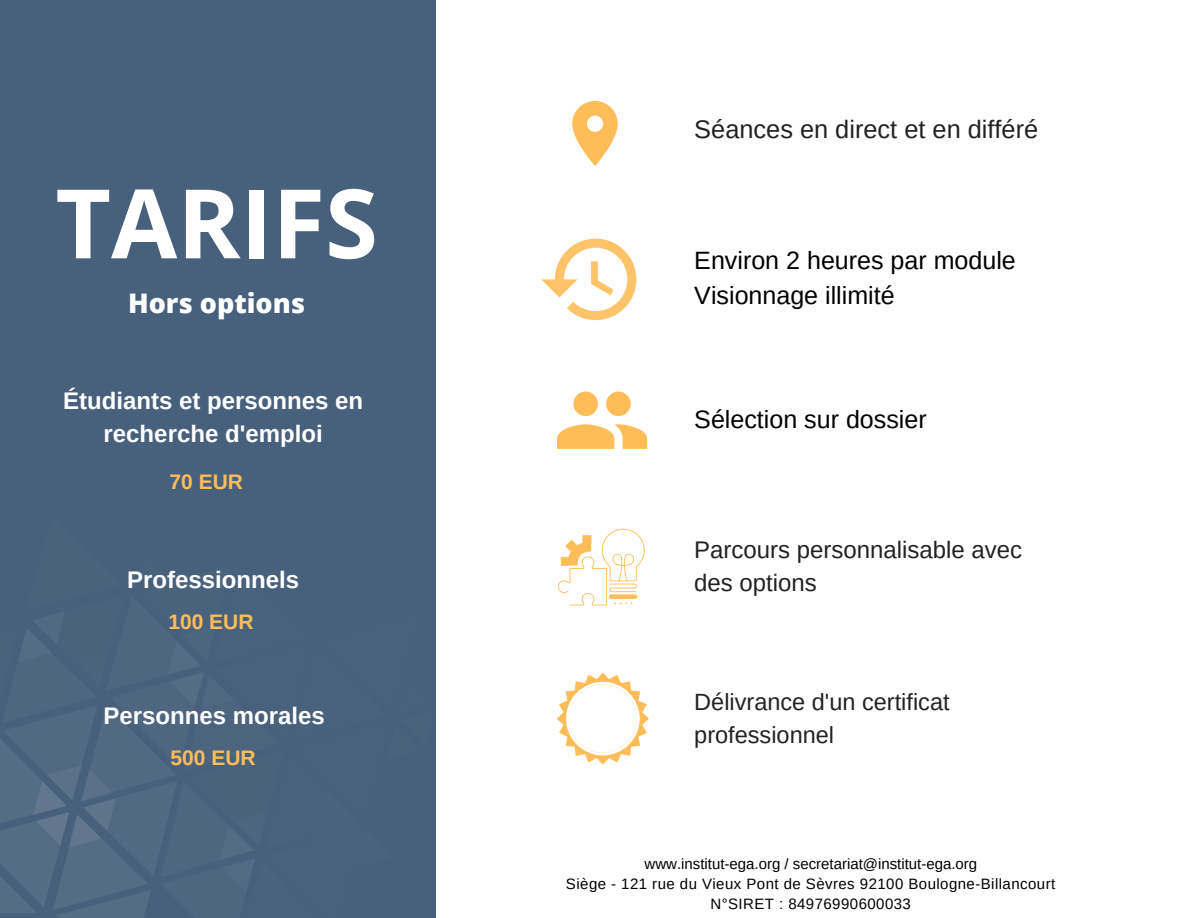
<style>
.page{position:relative;width:1188px;height:918px;background:#fff}
.page>*{position:absolute;margin:0;border:0;box-sizing:border-box;transform-origin:0 0}
.t1{font:700 96px "Open Sans";color:#fff}
.t2{font:800 27px "Open Sans";color:#fff}
.t3{font:25.35px "Arimo";color:#222}
.t4{font:25.05px/34.5px "Arimo";color:#000}
.t5{font:700 24px/32.7px "Arimo";color:#fff;text-align:center}
.t6{font:24px/32.8px "Arimo";color:#222}
.t7{font:23.55px/32.8px "Arimo";color:#222}
.t8{font:700 21px "Arimo";color:#ffbd59}
.t9{font:15px "Arimo";letter-spacing:.03em;color:#000}
.t10{font:15px "Arimo";color:#000}
</style>
<div class="page">
<div style="left:0;top:0;width:435px;height:918px;background:#47607b"></div>
<svg style="left:0;top:630px;width:254px;height:288px"></svg>
<svg style="left:572px;top:101px;width:46px;height:65px"></svg>
<svg style="left:558px;top:528px;width:87px;height:77px"></svg>
<svg style="left:557px;top:392px;width:90px;height:57px"></svg>
<svg style="left:541px;top:239px;width:95px;height:81px"></svg>
<svg style="left:557px;top:672px;width:92px;height:93px"></svg>
<div style="left:571px;top:687px;width:64px;height:64px;background:#fff;border-radius:50%"></div>
<h3 class="t1" style="left:55px;top:156px;width:324px">TARIFS</h3>
<p class="t2" style="left:128px;top:284px;width:179px">Hors options</p>
<h6 class="t5" style="left:63px;top:385px;width:301px">Étudiants et personnes en recherche d'emploi</h6>
<h4 class="t8" style="left:170px;top:470px;width:75px">70 EUR</h4>
<p class="t5" style="left:127px;top:563px;width:174px">Professionnels</p>
<h6 class="t8" style="left:168px;top:610px;width:87px">100 EUR</h6>
<p class="t5" style="left:103px;top:700px;width:223px">Personnes morales</p>
<h5 class="t8" style="left:171px;top:746px;width:87px">500 EUR</h5>
<h4 class="t3" style="left:694px;top:116px;width:345px">Séances en direct et en différé</h4>
<h4 class="t4" style="left:694px;top:243px;width:323px">Environ 2 heures par module<br>Visionnage illimité</h4>
<h2 class="t4" style="left:694px;top:402px;width:234px">Sélection sur dossier</h2>
<h1 class="t6" style="left:694px;top:533px;width:329px">Parcours personnalisable avec des options</h1>
<h6 class="t7" style="left:694px;top:686px;width:257px">Délivrance d'un certificat professionnel</h6>
<h3 class="t10" style="left:645px;top:855px;width:334px">www.institut-ega.org / secretariat@institut-ega.org</h3>
<p class="t9" style="left:566px;top:875px;width:491px">Siège - 121 rue du Vieux Pont de Sèvres 92100 Boulogne-Billancourt</p>
<h3 class="t9" style="left:710px;top:896px;width:202px">N°SIRET : 84976990600033</h3>
</div>
